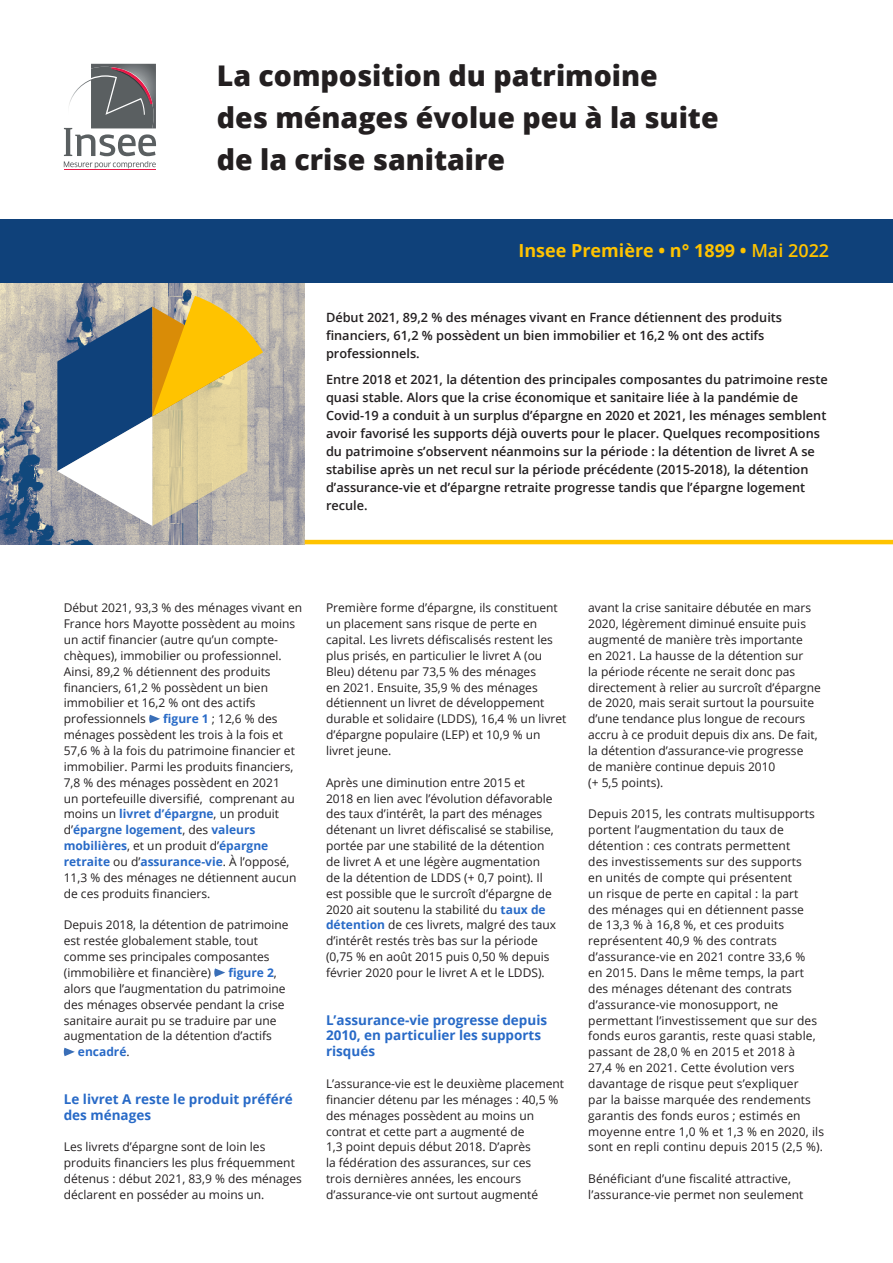
<style>
.page{position:relative;width:893px;height:1263px;background:#fff}
.page>*{position:absolute;margin:0;border:0;box-sizing:border-box;transform-origin:0 0}
.sur_titre{font:800 28.5px/42px "Open Sans";color:#231f20}
.bandeau{font:700 18px "Open Sans";color:#ffc300}
.Intertitre{font:700 13.5px/15.9px "Open Sans";color:#286ac7}
.intro{font:600 12.75px/18px "Open Sans";color:#231f20}
.texte{font:12px/15.9px "Open Sans";color:#231f20}
.texte-2{font:700 12px "Open Sans";color:#286ac7}
.s1{font-weight:600}
.s2{font-weight:700;color:#286ac7}
.s3{font-weight:400;color:#231f20}
</style>
<div class="page">
<hr style="left:64px;top:170px;width:92px;height:1px;background:#e91847">
<svg style="left:64px;top:64px;width:92px;height:104px"></svg>
<img style="left:0;top:282px;width:305px;height:262px">
<hr style="left:305px;top:540px;width:588px;height:4px;background:#ffc300">
<svg style="left:149px;top:715px;width:11px;height:8px"></svg>
<svg style="left:214px;top:968px;width:11px;height:9px"></svg>
<svg style="left:63px;top:1048px;width:12px;height:8px"></svg>
<svg style="left:57px;top:296px;width:206px;height:230px;background:#aaa78a"></svg>
<div style="left:0;top:219px;width:893px;height:63px;background:#0f417a"></div>
<p class="sur_titre" style="left:217px;top:53px;width:503px">La composition du patrimoine<br>des ménages évolue peu à la suite de la crise sanitaire</p>
<p class="bandeau" style="left:518px;top:238px;width:312px">Insee Première • n° 1899 • <span class="s1">Mai 2022</span></p>
<p class="intro" style="left:326px;top:308px;width:458px">Début 2021, 89,2 % des ménages vivant en France détiennent des produits financiers, 61,2 % possèdent un bien immobilier et 16,2 % ont des actifs professionnels.</p>
<p class="intro" style="left:326px;top:371px;width:503px">Entre 2018 et 2021, la détention des principales composantes du patrimoine reste quasi stable. Alors que la crise économique et sanitaire liée à la pandémie de Covid-19 a conduit à un surplus d’épargne en 2020 et 2021, les ménages semblent avoir favorisé les supports déjà ouverts pour le placer. Quelques recompositions du patrimoine s’observent néanmoins sur la période : la détention de livret A se stabilise après un net recul sur la période précédente (2015-2018), la détention d’assurance-vie et d’épargne retraite progresse tandis que l’épargne logement recule.</p>
<p class="texte" style="left:64px;top:600px;width:240px">Début 2021, 93,3 % des ménages vivant en France hors Mayotte possèdent au moins un actif financier (autre qu’un compte&shy;chèques), immobilier ou professionnel.<br>Ainsi, 89,2 % détiennent des produits financiers, 61,2 % possèdent un bien immobilier et 16,2 % ont des actifs professionnels</p>
<p class="texte" style="left:64px;top:711px;width:234px;text-indent:100px"><span class="s2">figure 1</span> ; 12,6 % des ménages possèdent les trois à la fois et 57,6 % à la fois du patrimoine financier et immobilier. Parmi les produits financiers, 7,8 % des ménages possèdent en 2021 un portefeuille diversifié, comprenant au moins un <span class="s2">livret d’épargne</span>, un produit d’<span class="s2">épargne logement</span>, des <span class="s2">valeurs mobilières</span>, et un produit d’<span class="s2">épargne retraite</span> ou d’<span class="s2">assurance-vie</span>. À l’opposé, 11,3 % des ménages ne détiennent aucun de ces produits financiers.</p>
<p class="texte" style="left:64px;top:917px;width:226px">Depuis 2018, la détention de patrimoine est restée globalement stable, tout comme ses principales composantes (immobilière et financière)</p>
<p class="texte-2" style="left:228px;top:964px;width:50px">figure 2<span class="s3">,</span></p>
<p class="texte" style="left:64px;top:980px;width:223px">alors que l’augmentation du patrimoine</p>
<p class="texte" style="left:64px;top:996px;width:222px">des ménages observée pendant la crise</p>
<p class="texte" style="left:64px;top:1012px;width:214px">sanitaire aurait pu se traduire par une</p>
<p class="texte" style="left:64px;top:1028px;width:210px">augmentation de la détention d’actifs</p>
<p class="texte-2" style="left:78px;top:1043px;width:53px">encadré<span class="s3">.</span></p>
<p class="Intertitre" style="left:64px;top:1090px;width:231px">Le livret A reste le produit préféré des ménages</p>
<p class="texte" style="left:64px;top:1139px;width:240px">Les livrets d’épargne sont de loin les produits financiers les plus fréquemment détenus : début 2021, 83,9 % des ménages déclarent en posséder au moins un.</p>
<p class="texte" style="left:326px;top:600px;width:242px">Première forme d’épargne, ils constituent un placement sans risque de perte en capital. Les livrets défiscalisés restent les plus prisés, en particulier le livret A (ou Bleu) détenu par 73,5 % des ménages<br>en 2021. Ensuite, 35,9 % des ménages détiennent un livret de développement durable et solidaire (LDDS), 16,4 % un livret d’épargne populaire (LEP) et 10,9 % un livret jeune.</p>
<p class="texte" style="left:326px;top:774px;width:232px">Après une diminution entre 2015 et<br>2018 en lien avec l’évolution défavorable des taux d’intérêt, la part des ménages détenant un livret défiscalisé se stabilise, portée par une stabilité de la détention de livret A et une légère augmentation de la détention de LDDS (+ 0,7 point). Il est possible que le surcroît d’épargne de 2020 ait soutenu la stabilité du <span class="s2">taux de détention</span> de ces livrets, malgré des taux d’intérêt restés très bas sur la période (0,75 % en août 2015 puis 0,50 % depuis février 2020 pour le livret A et le LDDS).</p>
<p class="Intertitre" style="left:326px;top:1011px;width:223px">L’assurance-vie progresse depuis<br>2010, en particulier les supports risqués</p>
<p class="texte" style="left:326px;top:1075px;width:240px">L’assurance-vie est le deuxième placement financier détenu par les ménages : 40,5 % des ménages possèdent au moins un contrat et cette part a augmenté de<br>1,3 point depuis début 2018. D’après<br>la fédération des assurances, sur ces<br>trois dernières années, les encours d’assurance-vie ont surtout augmenté</p>
<p class="texte" style="left:588px;top:600px;width:234px">avant la crise sanitaire débutée en mars 2020, légèrement diminué ensuite puis augmenté de manière très importante<br>en 2021. La hausse de la détention sur<br>la période récente ne serait donc pas directement à relier au surcroît d’épargne de 2020, mais serait surtout la poursuite d’une tendance plus longue de recours accru à ce produit depuis dix ans. De fait, la détention d’assurance-vie progresse<br>de manière continue depuis 2010<br>(+ 5,5 points).</p>
<p class="texte" style="left:588px;top:806px;width:237px">Depuis 2015, les contrats multisupports portent l’augmentation du taux de détention : ces contrats permettent<br>des investissements sur des supports<br>en unités de compte qui présentent<br>un risque de perte en capital : la part<br>des ménages qui en détiennent passe<br>de 13,3 % à 16,8 %, et ces produits représentent 40,9 % des contrats d’assurance-vie en 2021 contre 33,6 %<br>en 2015. Dans le même temps, la part des ménages détenant des contrats d’assurance-vie monosupport, ne permettant l’investissement que sur des fonds euros garantis, reste quasi stable, passant de 28,0 % en 2015 et 2018 à<br>27,4 % en 2021. Cette évolution vers davantage de risque peut s’expliquer<br>par la baisse marquée des rendements garantis des fonds euros ; estimés en moyenne entre 1,0 % et 1,3 % en 2020, ils sont en repli continu depuis 2015 (2,5 %).</p>
<p class="texte" style="left:588px;top:1170px;width:217px">Bénéficiant d’une fiscalité attractive, l’assurance-vie permet non seulement</p>
</div>
